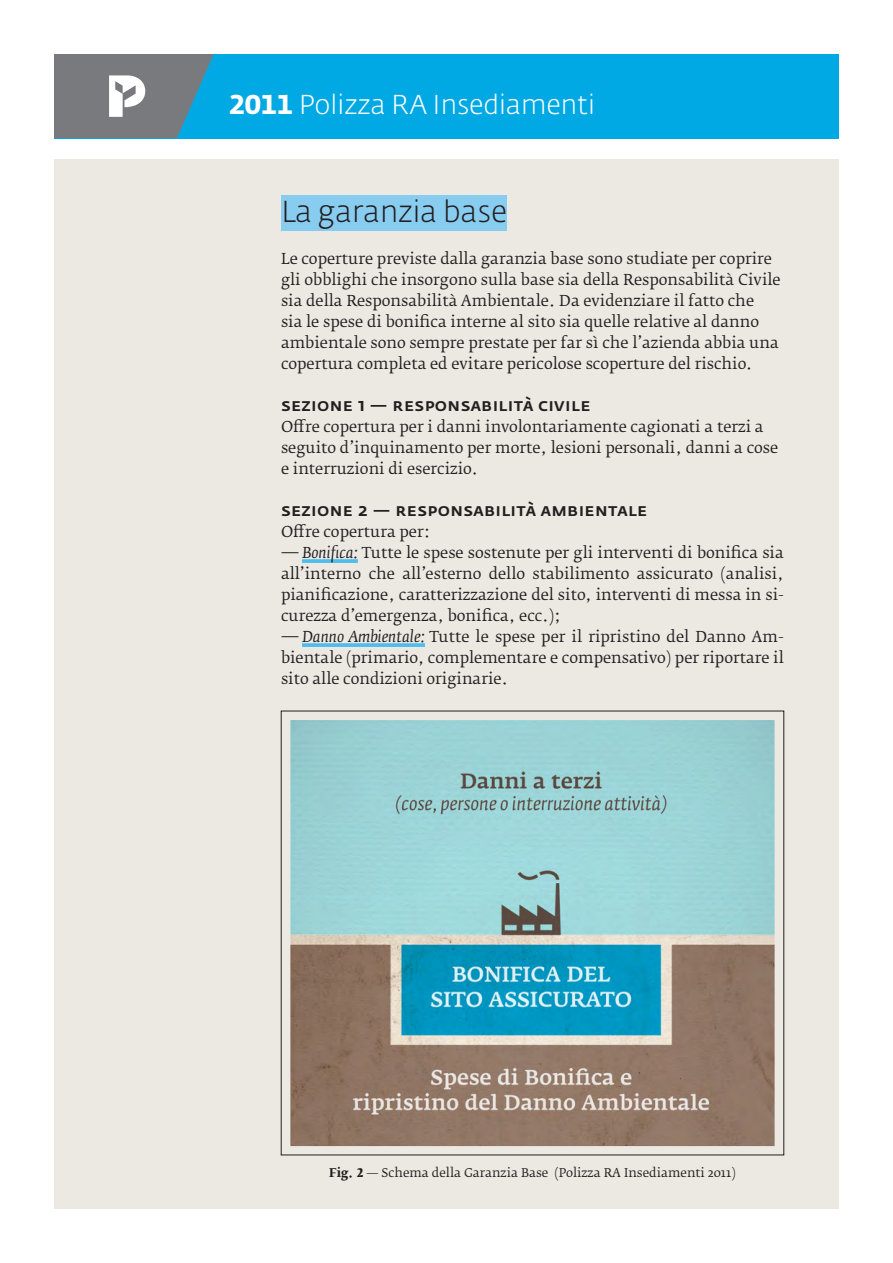
<style>
.page{position:relative;width:893px;height:1263px;background:#fff}
.page>*{position:absolute;margin:0;border:0;box-sizing:border-box;transform-origin:0 0}
.t1{font:300 30px "Fedra Sans Alt Std";color:#231f20}
.t2{font:300 27px "Fedra Sans Alt Std";color:#fff}
.t3{font:500 18px "Fedra Sans Alt Std";letter-spacing:.02em;color:#231f20}
.t4{font:15px/21px "Fedra Serif B Pro";color:#231f20}
.t5{font:12px "Fedra Serif B Pro";color:#231f20}
.s1{font-weight:700}
.s2{font-size:18px}
.s3{font-style:italic}
</style>
<div class="page">
<div style="left:54px;top:159px;width:785px;height:1050px;background:#ece9e3"></div>
<div style="left:54px;top:54px;width:785px;height:84px;background:#00a9e4"></div>
<svg style="left:54px;top:54px;width:160px;height:84px;background:#738992"></svg>
<div style="left:281px;top:195px;width:226px;height:36px;background:#88ccf0"></div>
<svg style="left:302px;top:559px;width:56px;height:4px"></svg>
<svg style="left:302px;top:643px;width:123px;height:4px"></svg>
<img style="left:290px;top:720px;width:485px;height:427px">
<h2 class="t2" style="left:229px;top:88px;width:368px"><span class="s1">2011</span> Polizza RA Insediamenti</h2>
<h1 class="t1" style="left:281px;top:193px;width:227px">La garanzia base</h1>
<p class="t4" style="left:281px;top:248px;width:501px">Le coperture previste dalla garanzia base sono studiate per coprire gli obblighi che insorgono sulla base sia della Responsabilità Civile sia della Responsabilità Ambientale. Da evidenziare il fatto che<br>sia le spese di bonifica interne al sito sia quelle relative al danno ambientale sono sempre prestate per far sì che l’azienda abbia una copertura completa ed evitare pericolose scoperture del rischio.</p>
<p class="t3" style="left:281px;top:393px;width:311px">Sezione 1 — Responsabilità Civile</p>
<p class="t4" style="left:281px;top:416px;width:499px">Offre copertura per i danni involontariamente cagionati a terzi a seguito d’inquinamento per morte, lesioni personali, danni a cose e interruzioni di esercizio.</p>
<p class="t3" style="left:281px;top:498px;width:368px">Sezione 2 — Responsabilità Ambientale</p>
<p class="t4" style="left:281px;top:521px;width:151px">Offre copertura per:</p>
<p class="t4" style="left:281px;top:542px;width:504px;text-align:justify"><span class="s2">—</span> <span class="s3">Bonifica:</span> Tutte le spese sostenute per gli interventi di bonifica sia all’interno che all’esterno dello stabilimento assicurato (analisi, pianificazione, caratterizzazione del sito, interventi di messa in si&shy;curezza d’emergenza, bonifica, ecc.);</p>
<p class="t4" style="left:281px;top:626px;width:504px;text-align:justify"><span class="s2">—</span> <span class="s3">Danno Ambientale:</span> Tutte le spese per il ripristino del Danno Am&shy;bientale (primario, complementare e compensativo) per riportare il sito alle condizioni originarie.</p>
<p class="t5" style="left:329px;top:1165px;width:408px"><span class="s1">Fig. 2</span> — Schema della Garanzia Base (Polizza RA Insediamenti 2011)</p>
</div>
